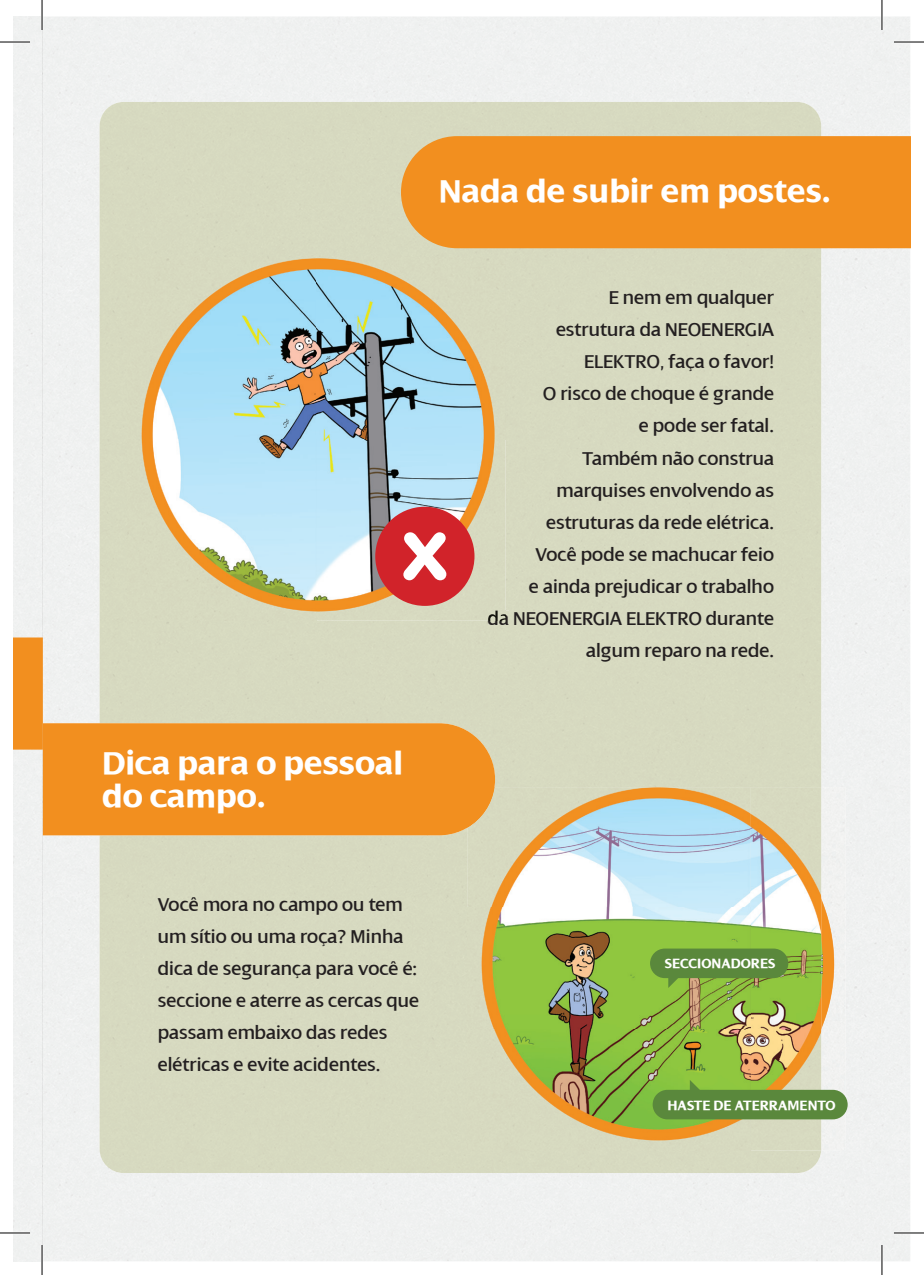
<style>
.page{position:relative;width:924px;height:1275px;background:#fff}
.page>*{position:absolute;margin:0;border:0;box-sizing:border-box;transform-origin:0 0}
.t1{font:700 34px/32.8px "Dialog";color:#fff}
.t2{font:20px/32px "Dialog";color:#231f20;text-align:right}
.t3{font:700 14.6px "Dialog";color:#fff}
</style>
<div class="page">
<div style="left:14px;top:16px;width:29px;height:1245px;background:#eff1f0"></div>
<div style="left:820px;top:248px;width:89px;height:598px;background:#eff1f0"></div>
<div style="left:844px;top:846px;width:65px;height:415px;background:#eff1f0"></div>
<div style="left:99px;top:102px;width:721px;height:213px;background:#d7d9c0"></div>
<div style="left:99px;top:315px;width:65px;height:408px;background:#d7dac0"></div>
<div style="left:427px;top:835px;width:65px;height:338px;background:#d7d9c0"></div>
<div style="left:492px;top:1150px;width:328px;height:23px;background:#d7dac0"></div>
<img style="left:488px;top:610px;width:20px;height:15px">
<div style="left:14px;top:637px;width:29px;height:112px;background:#f28f1f"></div>
<div style="left:401px;top:136px;width:508px;height:112px;background:#f28f1f"></div>
<div style="left:43px;top:723px;width:452px;height:112px;background:#f28f1f"></div>
<img style="left:127px;top:257px;width:378px;height:363px">
<img style="left:488px;top:610px;width:17px;height:10px">
<img style="left:467px;top:787px;width:378px;height:363px">
<img style="left:467px;top:787px;width:27px;height:41px">
<div style="left:652px;top:1089px;width:195px;height:30px;background:#5a883c;border-radius:15px"></div>
<svg style="left:689px;top:1080px;width:11px;height:10px"></svg>
<div style="left:649px;top:948px;width:139px;height:30px;background:#5a883c;border-radius:15px"></div>
<svg style="left:668px;top:978px;width:10px;height:10px"></svg>
<div style="left:375px;top:507px;width:99px;height:99px;background:#d1232a;border-radius:50%"></div>
<svg style="left:403px;top:532px;width:43px;height:48px"></svg>
<hr style="left:0;top:41px;width:30px;height:2px;background:#fff">
<hr style="left:0;top:1231px;width:30px;height:3px;background:#fff">
<hr style="left:893px;top:1231px;width:30px;height:3px;background:#fff">
<hr style="left:41px;top:0;width:2px;height:30px;background:#fff">
<hr style="left:41px;top:1245px;width:2px;height:30px;background:#fff">
<hr style="left:880px;top:1245px;width:2px;height:30px;background:#fff">
<hr style="left:0;top:42px;width:30px;height:1px;background:#000">
<hr style="left:893px;top:42px;width:30px;height:1px;background:#000">
<hr style="left:0;top:1232px;width:30px;height:1px;background:#000">
<hr style="left:893px;top:1232px;width:30px;height:1px;background:#000">
<hr style="left:42px;top:0;width:1px;height:30px;background:#000">
<hr style="left:42px;top:1245px;width:1px;height:30px;background:#000">
<hr style="left:881px;top:0;width:1px;height:30px;background:#000">
<hr style="left:881px;top:1245px;width:1px;height:30px;background:#000">
<h1 class="t1" style="left:439px;top:175px;width:393px">Nada de subir em postes.</h1>
<p class="t2" style="left:487px;top:282px;width:288px">E nem em qualquer<br>estrutura da NEOENERGIA<br>ELEKTRO, faça o favor!<br>O risco de choque é grande<br>e pode ser fatal.<br>Também não construa<br>marquises envolvendo as estruturas da rede elétrica.<br>Você pode se machucar feio<br>e ainda prejudicar o trabalho<br>da NEOENERGIA ELEKTRO durante algum reparo na rede.</p>
<h1 class="t1" style="left:102px;top:746px;width:302px">Dica para o pessoal do campo.</h1>
<p class="t2" style="left:158px;top:888px;width:263px;text-align:left">Você mora no campo ou tem um sítio ou uma roça? Minha dica de segurança para você é: seccione e aterre as cercas que passam embaixo das redes elétricas e evite acidentes.</p>
<p class="t3" style="left:664px;top:955px;width:112px">SECCIONADORES</p>
<p class="t3" style="left:667px;top:1096px;width:170px">HASTE DE ATERRAMENTO</p>
</div>
